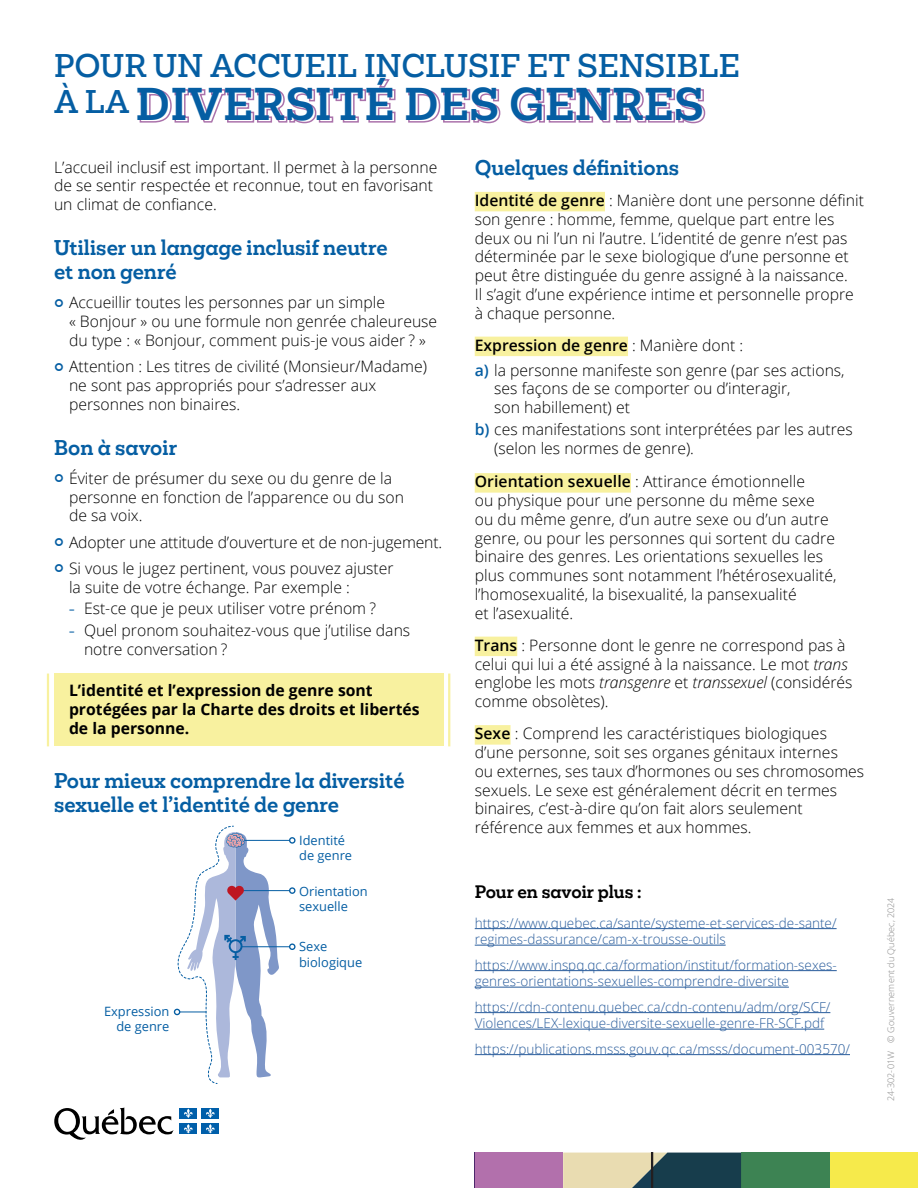
<style>
.page{position:relative;width:918px;height:1188px;background:#fff}
.page>*{position:absolute;margin:0;border:0;box-sizing:border-box;transform-origin:0 0}
.t1{font:700 42px "Mokoko";letter-spacing:.015em;color:#055ea3}
.t2{font:500 30px "Mokoko";color:#055ea3}
.t3{font:700 19.5px/24px "Mokoko";color:#055ea3}
.t4{font:700 16.5px "Mokoko";color:#000}
.t5{font:300 15.75px/18.8px "Open Sans";color:#000}
.Exergue{font:700 15.75px/18.8px "Open Sans";color:#000}
.t6{font:600 15.75px "Open Sans";color:#000}
.t7{font:300 13.5px/16.5px "Open Sans";color:#275b9b}
.t8{font:12.9px/15.5px "Open Sans";color:#055ea3}
.t9{font:300 9px "Open Sans";letter-spacing:.015em;color:#878787}
.s1{font-weight:600;font-size:10.95px;color:#055ea3}
.s2{font-weight:600}
.s3{font-weight:300}
.s4{font-weight:600;color:#055ea3}
.s5{font-style:italic}
</style>
<div class="page">
<svg style="left:54px;top:1107px;width:120px;height:33px"></svg>
<div style="left:180px;top:1108px;width:17px;height:10px;background:#005faa"></div>
<svg style="left:184px;top:1109px;width:9px;height:9px"></svg>
<div style="left:202px;top:1108px;width:17px;height:10px;background:#005faa"></div>
<svg style="left:206px;top:1109px;width:9px;height:9px"></svg>
<div style="left:180px;top:1123px;width:17px;height:11px;background:#005faa"></div>
<svg style="left:184px;top:1124px;width:9px;height:9px"></svg>
<div style="left:202px;top:1123px;width:17px;height:11px;background:#005faa"></div>
<svg style="left:206px;top:1124px;width:9px;height:9px"></svg>
<div style="left:54px;top:674px;width:389px;height:72px;background:#f8f19f"></div>
<hr style="left:47px;top:674px;width:2px;height:72px;background:#f8f19f">
<hr style="left:448px;top:674px;width:2px;height:72px;background:#f8f19f">
<div style="left:475px;top:192px;width:130px;height:19px;background:#f8f19f"></div>
<div style="left:475px;top:337px;width:153px;height:19px;background:#f8f19f"></div>
<div style="left:475px;top:473px;width:156px;height:20px;background:#f8f19f"></div>
<div style="left:475px;top:637px;width:42px;height:19px;background:#f8f19f"></div>
<div style="left:475px;top:725px;width:36px;height:20px;background:#f8f19f"></div>
<hr style="left:475px;top:928px;width:362px;height:1px;background:#275b9b">
<hr style="left:475px;top:945px;width:251px;height:1px;background:#275b9b">
<hr style="left:475px;top:970px;width:362px;height:1px;background:#275b9b">
<hr style="left:475px;top:987px;width:314px;height:1px;background:#275b9b">
<hr style="left:475px;top:1012px;width:355px;height:1px;background:#275b9b">
<hr style="left:475px;top:1029px;width:349px;height:1px;background:#275b9b">
<hr style="left:475px;top:1054px;width:375px;height:1px;background:#275b9b">
<div style="left:289px;top:837px;width:7px;height:7px;border:1px solid #055ea3;border-radius:50%"></div>
<hr style="left:245px;top:840px;width:44px;height:1px;background:#055ea3">
<div style="left:289px;top:887px;width:7px;height:7px;border:1px solid #055ea3;border-radius:50%"></div>
<hr style="left:243px;top:890px;width:46px;height:1px;background:#055ea3">
<div style="left:289px;top:943px;width:7px;height:7px;border:1px solid #055ea3;border-radius:50%"></div>
<hr style="left:242px;top:946px;width:47px;height:1px;background:#055ea3">
<svg style="left:174px;top:826px;width:105px;height:258px"></svg>
<div style="left:741px;top:1153px;width:89px;height:35px;background:#3d8353"></div>
<div style="left:474px;top:1153px;width:89px;height:35px;background:#b270ac"></div>
<div style="left:830px;top:1153px;width:88px;height:35px;background:#f6ea4b"></div>
<svg style="left:563px;top:1153px;width:178px;height:35px;background:#7d8a7d"></svg>
<hr style="left:651px;top:1153px;width:2px;height:35px;background:#231f20">
<h2 class="t2" style="left:54px;top:45px;width:687px">POUR UN ACCUEIL INCLUSIF ET SENSIBLE</h2>
<h2 class="t1" style="left:54px;top:76px;width:651px"><sup>À</sup> <sup>LA</sup> DIVERSITÉ DES GENRES</h2>
<p class="t5" style="left:54px;top:157px;width:385px">L’accueil inclusif est important. Il permet à la personne de se sentir respectée et reconnue, tout en favorisant un climat de confiance.</p>
<h3 class="t3" style="left:54px;top:236px;width:335px">Utiliser un langage inclusif neutre et non genré</h3>
<p class="t5" style="left:69px;top:293px;width:370px">Accueillir toutes les personnes par un simple<br>« Bonjour » ou une formule non genrée chaleureuse du type : « Bonjour, comment puis-je vous aider ? »</p>
<p class="t5" style="left:69px;top:357px;width:360px">Attention : Les titres de civilité (Monsieur/Madame) ne sont pas appropriés pour s’adresser aux personnes non binaires.</p>
<h3 class="t3" style="left:54px;top:435px;width:125px">Bon à savoir</h3>
<p class="t5" style="left:69px;top:468px;width:337px">Éviter de présumer du sexe ou du genre de la personne en fonction de l’apparence ou du son de sa voix.</p>
<p class="t5" style="left:69px;top:532px;width:375px">Adopter une attitude d’ouverture et de non-jugement.</p>
<p class="t5" style="left:69px;top:558px;width:326px">Si vous le jugez pertinent, vous pouvez ajuster la suite de votre échange. Par exemple :</p>
<p class="t5" style="left:69px;top:599px;width:308px"><span class="s1">–</span> Est-ce que je peux utiliser votre prénom ?</p>
<p class="t5" style="left:84px;top:621px;width:328px;text-indent:-15px"><span class="s1">–</span> Quel pronom souhaitez-vous que j’utilise dans notre conversation ?</p>
<p class="Exergue" style="left:69px;top:681px;width:352px">L’identité et l’expression de genre sont protégées par la Charte des droits et libertés de la personne.</p>
<h3 class="t3" style="left:54px;top:768px;width:352px">Pour mieux comprendre la diversité sexuelle et l’identité de genre</h3>
<p class="t8" style="left:299px;top:832px;width:54px">Identité de genre</p>
<p class="t8" style="left:299px;top:883px;width:70px">Orientation sexuelle</p>
<p class="t8" style="left:104px;top:1003px;width:67px;text-align:right">Expression de genre</p>
<p class="t8" style="left:299px;top:939px;width:65px">Sexe biologique</p>
<h3 class="t3" style="left:475px;top:156px;width:206px">Quelques définitions</h3>
<p class="t5" style="left:475px;top:191px;width:391px"><span class="s2">Identité de genre</span> : Manière dont une personne définit son genre : homme, femme, quelque part entre les deux ou ni l’un ni l’autre. L’identité de genre n’est pas déterminée par le sexe biologique d’une personne et peut être distinguée du genre assigné à la naissance.<br>Il s’agit d’une expérience intime et personnelle propre à chaque personne.</p>
<p class="t6" style="left:475px;top:334px;width:270px">Expression de genre <span class="s3">: Manière dont :</span></p>
<p class="t5" style="left:494px;top:360px;width:352px;text-indent:-20px"><span class="s4">a)</span> la personne manifeste son genre (par ses actions, ses façons de se comporter ou d’interagir,<br>son habillement) et</p>
<p class="t5" style="left:494px;top:419px;width:360px;text-indent:-20px"><span class="s4">b)</span> ces manifestations sont interprétées par les autres (selon les normes de genre).</p>
<p class="t5" style="left:475px;top:472px;width:363px"><span class="s2">Orientation sexuelle</span> : Attirance émotionnelle<br>ou physique pour une personne du même sexe ou du même genre, d’un autre sexe ou d’un autre genre, ou pour les personnes qui sortent du cadre binaire des genres. Les orientations sexuelles les plus communes sont notamment l’hétérosexualité, l’homosexualité, la bisexualité, la pansexualité<br>et l’asexualité.</p>
<p class="t5" style="left:475px;top:635px;width:379px"><span class="s2">Trans</span> : Personne dont le genre ne correspond pas à celui qui lui a été assigné à la naissance. Le mot <span class="s5">trans </span>englobe les mots <span class="s5">transgenre</span> et <span class="s5">transsexuel</span> (considérés comme obsolètes).</p>
<p class="t5" style="left:475px;top:724px;width:391px"><span class="s2">Sexe</span> : Comprend les caractéristiques biologiques d’une personne, soit ses organes génitaux internes<br>ou externes, ses taux d’hormones ou ses chromosomes sexuels. Le sexe est généralement décrit en termes binaires, c’est-à-dire qu’on fait alors seulement référence aux femmes et aux hommes.</p>
<h3 class="t4" style="left:475px;top:880px;width:168px">Pour en savoir plus :</h3>
<p class="t7" style="left:475px;top:914px;width:363px">https://www.quebec.ca/sante/systeme-et-services-de-sante/ regimes-dassurance/cam-x-trousse-outils</p>
<p class="t7" style="left:475px;top:956px;width:364px">https://www.inspq.qc.ca/formation/institut/formation-sexes&shy;genres-orientations-sexuelles-comprendre-diversite</p>
<p class="t7" style="left:475px;top:998px;width:357px">https://cdn-contenu.quebec.ca/cdn-contenu/adm/org/SCF/<br>Violences/LEX-lexique-diversite-sexuelle-genre-FR-SCF.pdf</p>
<p class="t7" style="left:475px;top:1040px;width:377px">https://publications.msss.gouv.qc.ca/msss/document-003570/</p>
<p class="t9" style="left:885px;top:1101px;width:205px;rotate:-90deg">24-302-01W © Gouvernement du Québec, 2024</p>
</div>
